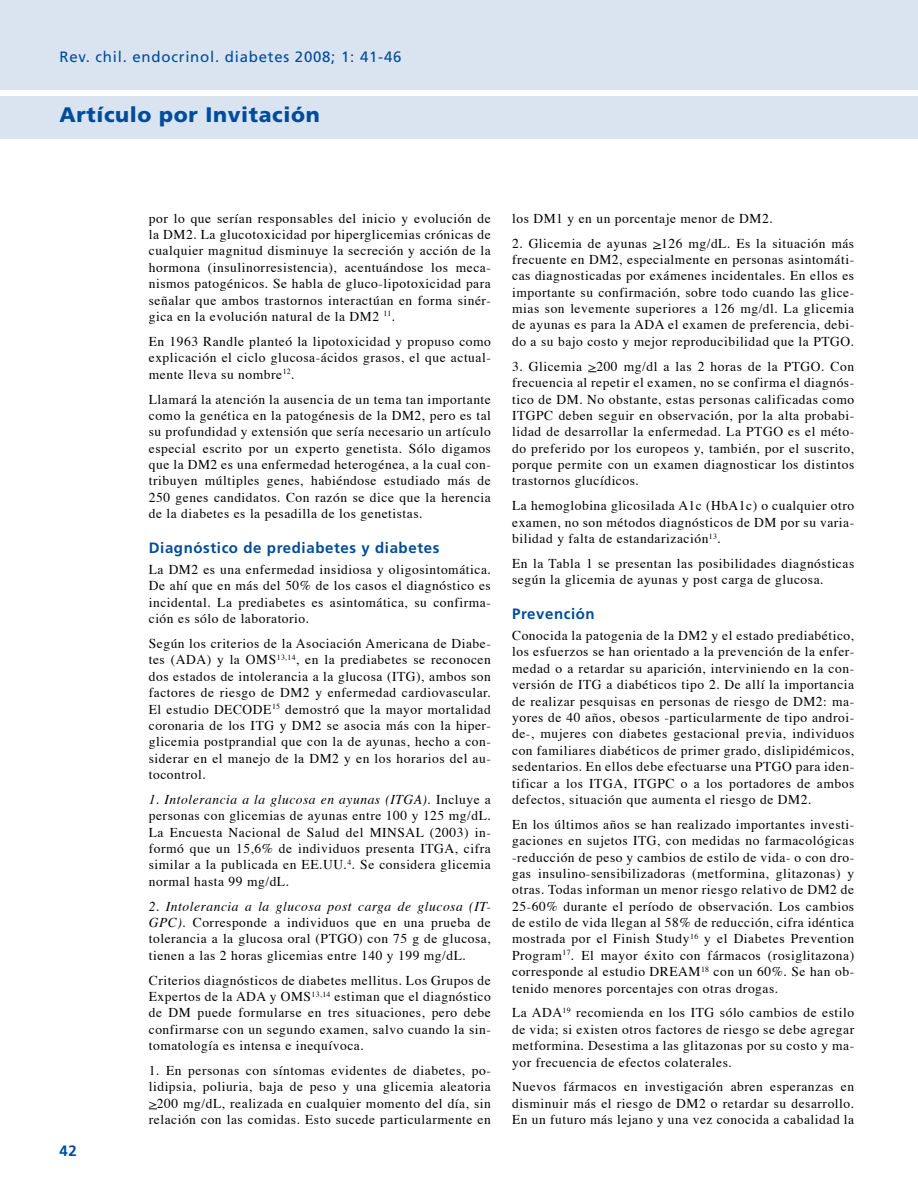
<style>
.page{position:relative;width:918px;height:1188px;background:#fff}
.page>*{position:absolute;margin:0;border:0;box-sizing:border-box;transform-origin:0 0}
.t1{font:900 21px "Frutiger";letter-spacing:.03em;color:#004c99}
.t2{font:700 15px "Frutiger";letter-spacing:.04em;color:#004c99}
.t3{font:15px "Frutiger";letter-spacing:.05em;color:#004c99}
.t4{font:13.5px/16.4px "Times";letter-spacing:.04em;color:#000;text-align:justify}
.s1{font-style:italic}
</style>
<div class="page">
<div style="left:0;top:96px;width:918px;height:42px;background:#d9e4f0"></div>
<div style="left:0;top:0;width:918px;height:90px;background:#d9e4f0"></div>
<p class="t3" style="left:60px;top:48px;width:343px">Rev. chil. endocrinol. diabetes 2008; 1: 41-46</p>
<h1 class="t1" style="left:60px;top:102px;width:262px">Artículo por Invitación</h1>
<p class="t2" style="left:60px;top:1142px;width:19px">42</p>
<p class="t4" style="left:149px;top:209px;width:344px">por lo que serían responsables del inicio y evolución de la DM2. La glucotoxicidad por hiperglicemias crónicas de cualquier magnitud disminuye la secreción y acción de la hormona (insulinorresistencia), acentuándose los meca&shy;nismos patogénicos. Se habla de gluco-lipotoxicidad para señalar que ambos trastornos interactúan en forma sinér&shy;gica en la evolución natural de la DM2 <sup>11</sup>.</p>
<p class="t4" style="left:149px;top:332px;width:344px">En 1963 Randle planteó la lipotoxicidad y propuso como explicación el ciclo glucosa-ácidos grasos, el que actual&shy;mente lleva su nombre<sup>12</sup>.</p>
<p class="t4" style="left:149px;top:390px;width:344px">Llamará la atención la ausencia de un tema tan importante como la genética en la patogénesis de la DM2, pero es tal su profundidad y extensión que sería necesario un artículo especial escrito por un experto genetista. Sólo digamos que la DM2 es una enfermedad heterogénea, a la cual con&shy;tribuyen múltiples genes, habiéndose estudiado más de 250 genes candidatos. Con razón se dice que la herencia de la diabetes es la pesadilla de los genetistas.</p>
<p class="t2" style="left:149px;top:539px;width:292px">Diagnóstico de prediabetes y diabetes</p>
<p class="t4" style="left:149px;top:560px;width:344px">La DM2 es una enfermedad insidiosa y oligosintomática.<br>De ahí que en más del 50% de los casos el diagnóstico es incidental. La prediabetes es asintomática, su confirma&shy;ción es sólo de laboratorio.</p>
<p class="t4" style="left:149px;top:634px;width:344px">Según los criterios de la Asociación Americana de Diabe&shy;tes (ADA) y la OMS<sup>13,14</sup>, en la prediabetes se reconocen dos estados de intolerancia a la glucosa (ITG), ambos son factores de riesgo de DM2 y enfermedad cardiovascular.<br>El estudio DECODE<sup>15</sup> demostró que la mayor mortalidad coronaria de los ITG y DM2 se asocia más con la hiper&shy;glicemia postprandial que con la de ayunas, hecho a con&shy;siderar en el manejo de la DM2 y en los horarios del au&shy;tocontrol.</p>
<p class="t4" style="left:149px;top:790px;width:344px"><span class="s1">1. Intolerancia a la glucosa en ayunas (ITGA).</span> Incluye a personas con glicemias de ayunas entre 100 y 125 mg/dL.<br>La Encuesta Nacional de Salud del MINSAL (2003) in&shy;formó que un 15,6% de individuos presenta ITGA, cifra similar a la publicada en EE.UU.<sup>4</sup>. Se considera glicemia normal hasta 99 mg/dL.</p>
<p class="t4" style="left:149px;top:897px;width:344px"><span class="s1">2. Intolerancia a la glucosa post carga de glucosa (IT-GPC).</span> Corresponde a individuos que en una prueba de tolerancia a la glucosa oral (PTGO) con 75 g de glucosa, tienen a las 2 horas glicemias entre 140 y 199 mg/dL.</p>
<p class="t4" style="left:149px;top:971px;width:344px">Criterios diagnósticos de diabetes mellitus. Los Grupos de Expertos de la ADA y OMS<sup>13,14</sup> estiman que el diagnóstico de DM puede formularse en tres situaciones, pero debe confirmarse con un segundo examen, salvo cuando la sin&shy;tomatología es intensa e inequívoca.</p>
<p class="t4" style="left:149px;top:1061px;width:344px">1. En personas con síntomas evidentes de diabetes, po&shy;lidipsia, poliuria, baja de peso y una glicemia aleatoria &gt;200 mg/dL, realizada en cualquier momento del día, sin relación con las comidas. Esto sucede particularmente en</p>
<p class="t4" style="left:512px;top:209px;width:262px">los DM1 y en un porcentaje menor de DM2.</p>
<p class="t4" style="left:512px;top:234px;width:344px">2. Glicemia de ayunas &gt;126 mg/dL. Es la situación más frecuente en DM2, especialmente en personas asintomáti&shy;cas diagnosticadas por exámenes incidentales. En ellos es importante su confirmación, sobre todo cuando las glice&shy;mias son levemente superiores a 126 mg/dl. La glicemia de ayunas es para la ADA el examen de preferencia, debi&shy;do a su bajo costo y mejor reproducibilidad que la PTGO.</p>
<p class="t4" style="left:512px;top:357px;width:344px">3. Glicemia &gt;200 mg/dl a las 2 horas de la PTGO. Con frecuencia al repetir el examen, no se confirma el diagnós&shy;tico de DM. No obstante, estas personas calificadas como ITGPC deben seguir en observación, por la alta probabi&shy;lidad de desarrollar la enfermedad. La PTGO es el méto&shy;do preferido por los europeos y, también, por el suscrito, porque permite con un examen diagnosticar los distintos trastornos glucídicos.</p>
<p class="t4" style="left:512px;top:496px;width:344px">La hemoglobina glicosilada A1c (HbA1c) o cualquier otro examen, no son métodos diagnósticos de DM por su varia&shy;bilidad y falta de estandarización<sup>13</sup>.</p>
<p class="t4" style="left:512px;top:554px;width:344px">En la Tabla 1 se presentan las posibilidades diagnósticas según la glicemia de ayunas y post carga de glucosa.</p>
<p class="t2" style="left:512px;top:605px;width:84px">Prevención</p>
<p class="t4" style="left:512px;top:626px;width:344px">Conocida la patogenia de la DM2 y el estado prediabético, los esfuerzos se han orientado a la prevención de la enfer&shy;medad o a retardar su aparición, interviniendo en la con&shy;versión de ITG a diabéticos tipo 2. De allí la importancia de realizar pesquisas en personas de riesgo de DM2: ma&shy;yores de 40 años, obesos -particularmente de tipo androi&shy;de-, mujeres con diabetes gestacional previa, individuos con familiares diabéticos de primer grado, dislipidémicos, sedentarios. En ellos debe efectuarse una PTGO para iden&shy;tificar a los ITGA, ITGPC o a los portadores de ambos defectos, situación que aumenta el riesgo de DM2.</p>
<p class="t4" style="left:512px;top:815px;width:344px">En los últimos años se han realizado importantes investi&shy;gaciones en sujetos ITG, con medidas no farmacológicas -reducción de peso y cambios de estilo de vida- o con dro&shy;gas insulino-sensibilizadoras (metformina, glitazonas) y otras. Todas informan un menor riesgo relativo de DM2 de 25-60% durante el período de observación. Los cambios de estilo de vida llegan al 58% de reducción, cifra idéntica mostrada por el Finish Study<sup>16</sup> y el Diabetes Prevention Program<sup>17</sup>. El mayor éxito con fármacos (rosiglitazona) corresponde al estudio DREAM<sup>18</sup> con un 60%. Se han ob&shy;tenido menores porcentajes con otras drogas.</p>
<p class="t4" style="left:512px;top:1004px;width:344px">La ADA<sup>19</sup> recomienda en los ITG sólo cambios de estilo de vida; si existen otros factores de riesgo se debe agregar metformina. Desestima a las glitazonas por su costo y ma&shy;yor frecuencia de efectos colaterales.</p>
<p class="t4" style="left:512px;top:1078px;width:344px">Nuevos fármacos en investigación abren esperanzas en disminuir más el riesgo de DM2 o retardar su desarrollo.<br>En un futuro más lejano y una vez conocida a cabalidad la</p>
</div>
